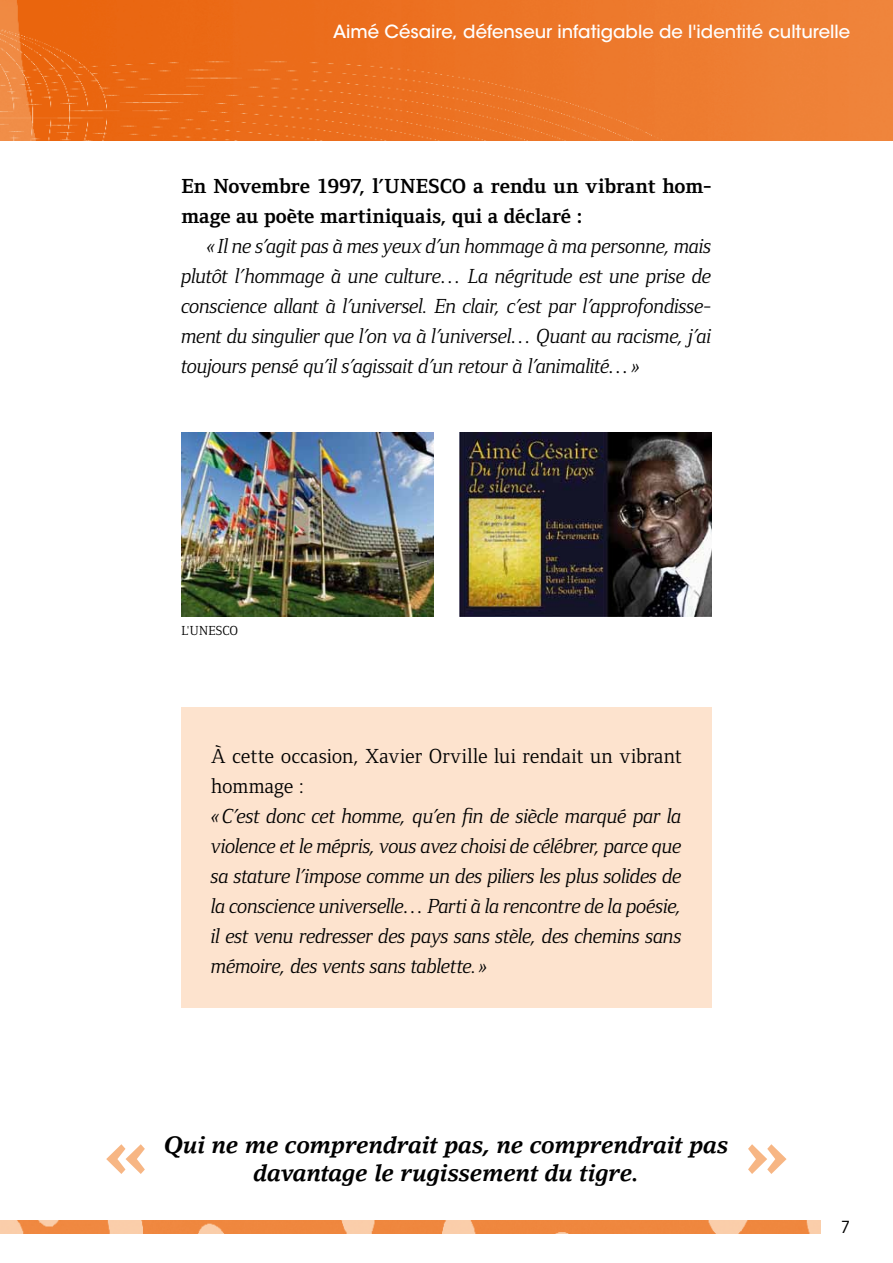
<style>
.page{position:relative;width:893px;height:1263px;background:#fff}
.page>*{position:absolute;margin:0;border:0;box-sizing:border-box;transform-origin:0 0}
.t1{font:italic 700 23.25px/27.9px "Lino Letter";letter-spacing:-.015em;color:#000;text-align:center}
.t2{font:italic 21px/30px "Foundry Form Serif";letter-spacing:-.015em;color:#000;text-align:justify}
.t3{font:700 21px/30px "Foundry Form Serif";color:#000}
.t4{font:21px/30px "Foundry Form Serif";color:#000}
.t5{font:500 18px "ITC Avant Garde Std";color:#fff}
.t6{font:16.5px "ITC Avant Garde Std";color:#000}
.t7{font:13.5px "Foundry Form Serif";color:#000}
</style>
<div class="page">
<img style="left:0;top:0;width:893px;height:140px">
<img style="left:1px;top:1220px;width:820px;height:13px">
<svg style="left:0;top:1220px;width:1px;height:13px"></svg>
<img style="left:181px;top:433px;width:253px;height:183px">
<img style="left:459px;top:433px;width:252px;height:183px">
<div style="left:181px;top:707px;width:530px;height:300px;background:#fde3ce"></div>
<svg style="left:748px;top:1144px;width:38px;height:30px"></svg>
<svg style="left:106px;top:1144px;width:39px;height:30px"></svg>
<p class="t5" style="left:333px;top:21px;width:519px">Aimé Césaire, défenseur infatigable de l'identité culturelle</p>
<p class="t3" style="left:181px;top:170px;width:532px">En Novembre 1997, l’UNESCO a rendu un vibrant hom&shy;mage au poète martiniquais, qui a déclaré :</p>
<p class="t2" style="left:181px;top:230px;width:532px;text-indent:26px">« Il ne s’agit pas à mes yeux d’un hommage à ma personne, mais plutôt l’hommage à une culture… La négritude est une prise de conscience allant à l’universel. En clair, c’est par l’approfondisse&shy;ment du singulier que l’on va à l’universel… Quant au racisme, j’ai toujours pensé qu’il s’agissait d’un retour à l’animalité… »</p>
<p class="t7" style="left:181px;top:623px;width:27px">L'Unesco</p>
<p class="t4" style="left:211px;top:741px;width:472px">À cette occasion, Xavier Orville lui rendait un vibrant hommage :</p>
<p class="t2" style="left:211px;top:800px;width:472px">« C’est donc cet homme, qu’en fin de siècle marqué par la violence et le mépris, vous avez choisi de célébrer, parce que sa stature l’impose comme un des piliers les plus solides de la conscience universelle… Parti à la rencontre de la poésie, il est venu redresser des pays sans stèle, des chemins sans mémoire, des vents sans tablette. »</p>
<p class="t1" style="left:164px;top:1131px;width:566px">Qui ne me comprendrait pas, ne comprendrait pas davantage le rugissement du tigre.</p>
<p class="t6" style="left:841px;top:1217px;width:11px">7</p>
</div>
